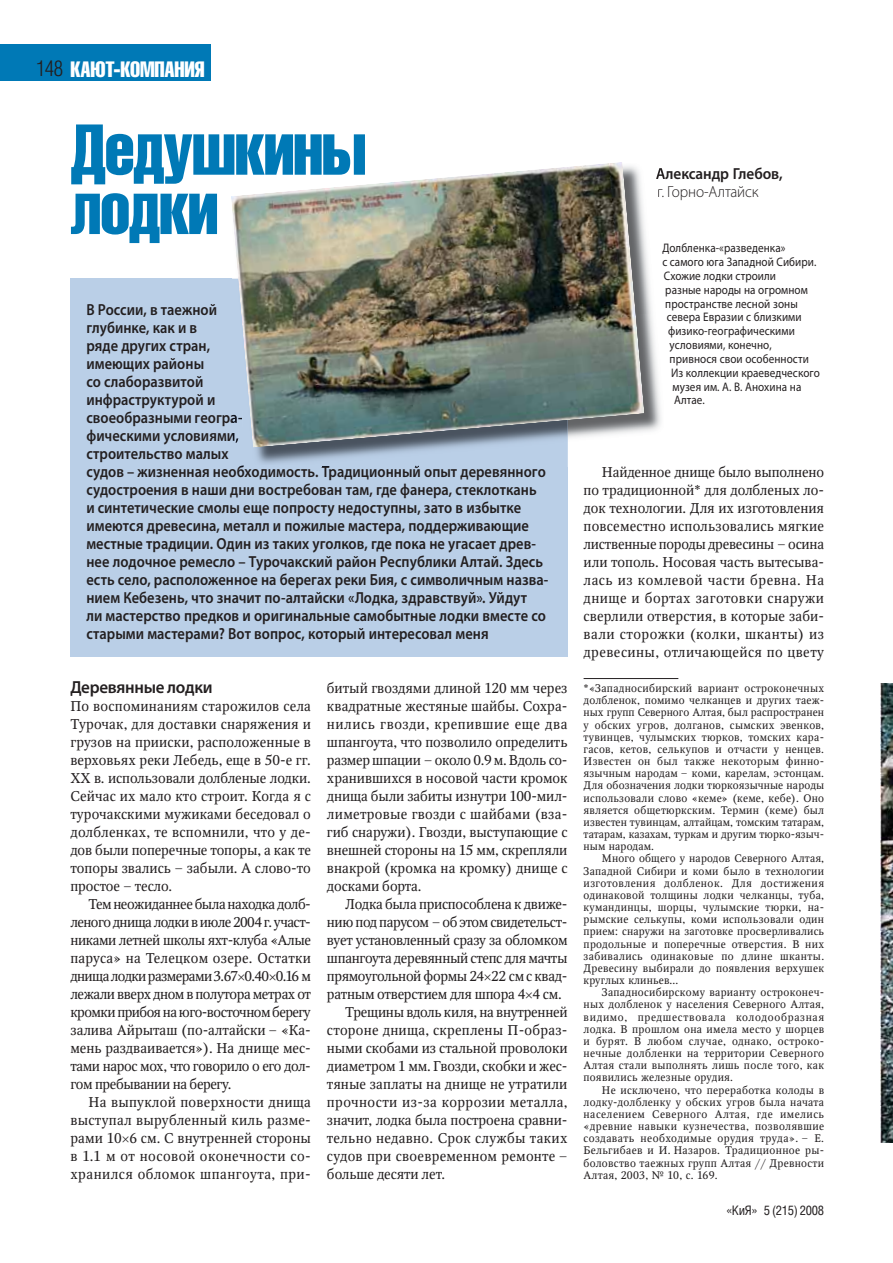
<style>
.page{position:relative;width:893px;height:1263px;background:#fff}
.page>*{position:absolute;margin:0;border:0;box-sizing:border-box;transform-origin:0 0}
.t1{font:70.5px/59.4px "Helios Compressed";letter-spacing:-.02em;color:#0079b6}
.t2{font:21.9px "Helios Compressed";letter-spacing:-.01em;color:#fff}
.t3{font:600 17.55px "Myriad Pro";letter-spacing:-.015em;color:#231f20}
.t4{font:600 16.05px/18px "Myriad Pro";color:#231f20;scale:.9 1}
.t5{font:600 16.05px "Myriad Pro";color:#231f20;scale:.95 1}
.t6{font:300 16.05px "Myriad Pro";letter-spacing:-.005em;color:#231f20;scale:.95 1}
.t7{font:14.1px/18px "Octava C";letter-spacing:-.01em;color:#231f20;text-align:justify}
.t8{font:14.1px "Octava C";letter-spacing:.015em;color:#231f20}
.t9{font:14.1px "Octava C";letter-spacing:-.03em;color:#231f20}
.t10{font:14.1px "Octava C";letter-spacing:.025em;color:#231f20}
.t11{font:14.1px "Octava C";letter-spacing:.02em;color:#231f20}
.t12{font:13.05px "Helios Cond";letter-spacing:-.025em;color:#231f20}
.t13{font:12.45px "Myriad Pro";letter-spacing:.005em;color:#231f20;scale:.9 1}
.t14{font:10.95px/12.1px "Octava C";letter-spacing:.02em;color:#231f20;text-align:justify}
.s1{font-family:"Helios Cond";font-weight:300;color:#231f20}
</style>
<div class="page">
<div style="left:0;top:45px;width:210px;height:36px;background:#0079b6"></div>
<img style="left:880px;top:684px;width:13px;height:459px">
<div style="left:70px;top:279px;width:497px;height:378px;background:#bacfe7"></div>
<img style="left:644px;top:228px;width:8px;height:87px">
<img style="left:567px;top:315px;width:94px;height:152px">
<img style="left:256px;top:448px;width:188px;height:16px">
<img style="left:239px;top:465px;width:180px;height:2px">
<svg style="left:656px;top:168px;width:8px;height:11px"></svg>
<svg style="left:658px;top:189px;width:6px;height:9px"></svg>
<img style="left:231px;top:162px;width:413px;height:286px">
<hr style="left:583px;top:678px;width:95px;height:1px;background:#231f20">
<h2 class="t2" style="left:36px;top:56px;width:170px"><span class="s1">148</span> КАЮТ-КОМПАНИЯ</h2>
<h1 class="t1" style="left:70px;top:118px;width:298px">Дедушкины лодки</h1>
<p class="t4" style="left:86px;top:300px;width:515px">В России, в таежной<br>глубинке, как и в<br>ряде других стран,<br>имеющих районы<br>со слаборазвитой<br>инфраструктурой и<br>свое образными геогра-<br>фическими условиями,<br>строительство малых<br>судов – жизненная необходимость. Традиционный опыт деревянного судостроения в наши дни востребован там, где фанера, стеклоткань и синтетические смолы еще попросту недоступны, зато в избытке имеются древесина, металл и пожилые мастера, поддерживающие местные традиции. Один из таких уголков, где пока не угасает древ&shy;нее лодочное ремесло – Турочакский район Республики Алтай. Здесь есть село, расположенное на берегах реки Бия, с символичным назва&shy;нием Кебезень, что значит по-алтайски «Лодка, здравствуй». Уйдут<br>ли мастерство предков и оригинальные самобытные лодки вместе со старыми мастерами? Вот вопрос, который интересовал меня</p>
<p class="t3" style="left:70px;top:677px;width:144px">Деревянные лодки</p>
<p class="t7" style="left:70px;top:699px;width:242px">По воспоминаниям старожилов села Турочак, для доставки снаряжения и грузов на прииски, расположенные в верховьях реки Лебедь, еще в 50-е гг.<br>ХХ в. использовали долбленые лодки.<br>Сейчас их мало кто строит. Когда я с турочакскими мужиками беседовал о долбленках, те вспомнили, что у де&shy;дов были поперечные топоры, а как те топоры звались – забыли. А слово-то простое – тесло.</p>
<p class="t7" style="left:70px;top:897px;width:242px;text-indent:18px">Тем неожиданнее была находка долб&shy;леного днища лодки в июле 2004 г. участ&shy;никами летней школы яхт-клуба «Алые паруса» на Телецком озере. Остатки днища лодки размерами 3.67 0.40 0.16 м лежали вверх дном в полутора метрах от кромки прибоя на юго-восточном берегу залива Айрыташ (по-алтайски – «Ка&shy;мень раздваивается»). На днище мес&shy;тами нарос мох, что говорило о его дол&shy;гом пребывании на берегу.</p>
<p class="t7" style="left:70px;top:1095px;width:242px;text-indent:18px">На выпуклой поверхности днища выступал вырубленный киль разме&shy;рами 10 6 см. С внутренней стороны в 1.1 м от носовой оконечности со&shy;хранился обломок шпангоута, при-</p>
<p class="t7" style="left:327px;top:681px;width:242px">битый гвоздями длиной 120 мм через квадратные жестяные шайбы. Сохра&shy;нились гвозди, крепившие еще два шпангоута, что позволило определить размер шпации – около 0.9 м. Вдоль со&shy;хранившихся в носовой части кромок днища были забиты изнутри 100-мил&shy;лиметровые гвозди с шайбами (вза&shy;гиб снаружи). Гвозди, выступающие с внеш ней стороны на 15 мм, скрепляли внакрой (кромка на кромку) днище с досками борта.</p>
<p class="t7" style="left:345px;top:897px;width:224px">Лодка была приспособлена к движе-</p>
<p class="t9" style="left:327px;top:917px;width:242px">нию под парусом – об этом свидетельст-</p>
<p class="t7" style="left:327px;top:933px;width:242px">вует установленный сразу за обломком</p>
<p class="t7" style="left:327px;top:951px;width:242px">шпангоута деревянный степс для мачты</p>
<p class="t7" style="left:327px;top:969px;width:242px">прямоугольной формы 24 22 см с квад-</p>
<p class="t7" style="left:327px;top:987px;width:236px">ратным отверстием для шпора 4 4 см.</p>
<p class="t7" style="left:345px;top:1005px;width:224px">Трещины вдоль киля, на внутренней</p>
<p class="t8" style="left:327px;top:1025px;width:242px">стороне днища, скреплены П-образ-</p>
<p class="t7" style="left:327px;top:1041px;width:242px">ными скобами из стальной проволоки</p>
<p class="t7" style="left:327px;top:1059px;width:242px">диаметром 1 мм. Гвозди, скобки и жес-</p>
<p class="t7" style="left:327px;top:1077px;width:242px">тяные заплаты на днище не утратили</p>
<p class="t10" style="left:327px;top:1097px;width:242px">прочности из-за коррозии металла,</p>
<p class="t7" style="left:327px;top:1113px;width:242px">значит, лодка была построена сравни-</p>
<p class="t11" style="left:327px;top:1133px;width:242px">тельно недавно. Срок службы таких</p>
<p class="t8" style="left:327px;top:1151px;width:242px">судов при своевременном ремонте –</p>
<p class="t7" style="left:327px;top:1167px;width:120px">больше десяти лет.</p>
<p class="t5" style="left:656px;top:164px;width:135px">Александр Глебов,</p>
<p class="t6" style="left:657px;top:182px;width:108px">г. Горно-Алтайск</p>
<p class="t13" style="left:662px;top:241px;width:138px">Долбленка-«разведенка»</p>
<p class="t13" style="left:662px;top:254px;width:173px">с самого юга Западной Сибири.</p>
<p class="t13" style="left:664px;top:268px;width:126px">Схожие лодки строили</p>
<p class="t13" style="left:665px;top:282px;width:160px">разные народы на огромном</p>
<p class="t13" style="left:665px;top:296px;width:149px">пространстве лесной зоны</p>
<p class="t13" style="left:667px;top:310px;width:151px">севера Евразии с близкими</p>
<p class="t13" style="left:668px;top:324px;width:142px">физико-географическими</p>
<p class="t13" style="left:670px;top:337px;width:115px">условиями, конечно,</p>
<p class="t13" style="left:670px;top:351px;width:156px">привнося свои особенности</p>
<p class="t13" style="left:671px;top:365px;width:167px">Из коллекции краеведческого</p>
<p class="t13" style="left:672px;top:379px;width:145px">музея им. А. В. Анохина на</p>
<p class="t13" style="left:674px;top:393px;width:36px">Алтае.</p>
<p class="t7" style="left:583px;top:464px;width:242px;text-indent:18px">Найденное днище было выполнено по традиционной* для долбленых ло&shy;док технологии. Для их изготовления повсеместно использовались мягкие лиственные породы древесины – осина или тополь. Носовая часть вытесыва&shy;лась из комлевой части бревна. На днище и бортах заготовки снаружи сверлили отверстия, в которые заби&shy;вали сторожки (колки, шканты) из древесины, отличающейся по цвету</p>
<p class="t14" style="left:583px;top:683px;width:242px">*«Западносибирский вариант остроконечных долбленок, помимо челканцев и других таеж&shy;ных групп Северного Алтая, был распространен у обских угров, долганов, сымских эвенков, тувинцев, чулымских тюрков, томских кара&shy;гасов, кетов, селькупов и отчасти у ненцев.<br>Известен он был также некоторым финно&shy;язычным народам – коми, карелам, эстонцам.<br>Для обозначения лодки тюркоязычные народы использовали слово «кеме» (кеме, кебе). Оно является общетюркским. Термин (кеме) был известен тувинцам, алтайцам, томским татарам, татарам, казахам, туркам и другим тюрко-языч&shy;ным народам.</p>
<p class="t14" style="left:583px;top:854px;width:242px;text-indent:18px">Много общего у народов Северного Алтая, Западной Сибири и коми было в технологии изготовления долбленок. Для достижения одинаковой толщины лодки челканцы, туба, кумандинцы, шорцы, чулымские тюрки, на&shy;рымские селькупы, коми использовали один прием: снаружи на заготовке просверливались продольные и поперечные отверстия. В них забивались одинаковые по длине шканты.<br>Древесину выбирали до появления верхушек круглых клиньев...</p>
<p class="t14" style="left:583px;top:988px;width:242px;text-indent:18px">Западносибирскому варианту остроконеч&shy;ных долбленок у населения Северного Алтая, видимо, предшествовала колодообразная лодка. В прошлом она имела место у шорцев и бурят. В любом случае, однако, остроко&shy;нечные долбленки на территории Северного Алтая стали выполнять лишь после того, как появились железные орудия.</p>
<p class="t14" style="left:583px;top:1085px;width:242px;text-indent:18px">Не исключено, что переработка колоды в лодку-долбленку у обских угров была начата населением Северного Алтая, где имелись «древние навыки кузнечества, позволявшие создавать необходимые орудия труда». – Е.<br>Бельгибаев и И. Назаров. Традиционное ры&shy;боловство таежных групп Алтая // Древности Алтая, 2003, № 10, с. 169.</p>
<p class="t12" style="left:726px;top:1202px;width:100px">«КиЯ» 5 (215) 2008</p>
</div>
